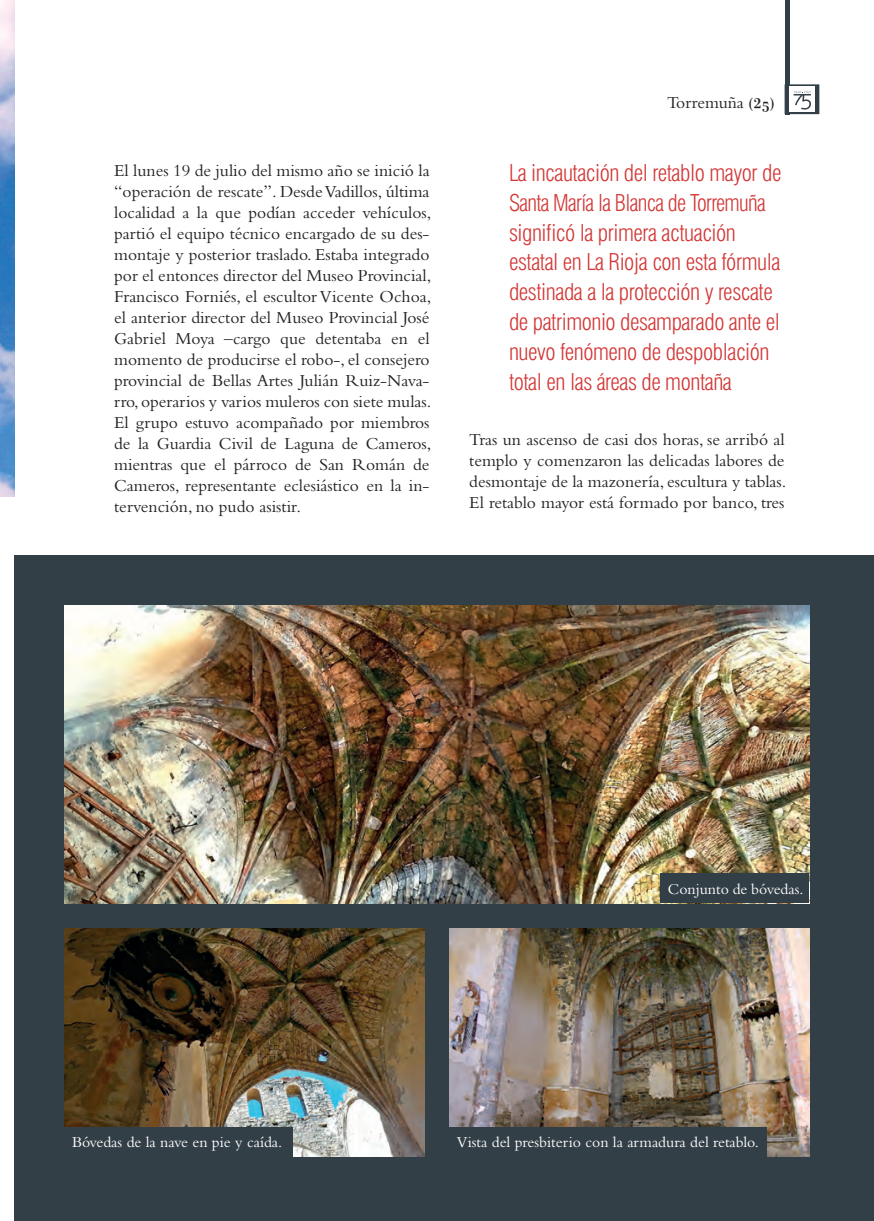
<style>
.page{position:relative;width:874px;height:1221px;background:#fff}
.page>*{position:absolute;margin:0;border:0;box-sizing:border-box;transform-origin:0 0}
.t1{font:300 condensed 22.75px/29.8px "Swiss 721 BT";letter-spacing:-.02em;color:#d33736}
.t2{font:17.5px/21px "Bembo Std";color:#231f20;text-align:justify}
.t3{font:15.75px "Bembo Std";color:#fff}
.s1{font-family:"Katrina";font-size:15.75px}
</style>
<div class="page">
<img style="left:0;top:0;width:15px;height:496px">
<div style="left:784px;top:0;width:5px;height:114px;background:#333f47"></div>
<div style="left:784px;top:84px;width:35px;height:30px;background:#333f47"></div>
<div style="left:789px;top:86px;width:25px;height:26px;background:#fff"></div>
<svg style="left:793px;top:91px;width:17px;height:18px"></svg>
<div style="left:15px;top:556px;width:858px;height:664px;background:#333f47"></div>
<img style="left:64px;top:928px;width:360px;height:228px">
<img style="left:64px;top:605px;width:745px;height:298px">
<img style="left:449px;top:928px;width:360px;height:228px">
<div style="left:64px;top:1126px;width:229px;height:30px;background:#333f47"></div>
<div style="left:660px;top:873px;width:149px;height:30px;background:#333f47"></div>
<div style="left:449px;top:1126px;width:317px;height:30px;background:#333f47"></div>
<p class="t2" style="left:114px;top:159px;width:318px">El lunes 19 de julio del mismo año se inició la “operación de rescate”. Desde Vadillos, última localidad a la que podían acceder vehículos, partió el equipo técnico encargado de su des&shy;montaje y posterior traslado. Estaba integrado por el entonces director del Museo Provincial, Francisco Forniés, el escultor Vicente Ochoa, el anterior director del Museo Provincial José Gabriel Moya –cargo que detentaba en el momento de producirse el robo-, el consejero provincial de Bellas Artes Julián Ruiz-Nava&shy;rro, operarios y varios muleros con siete mulas.<br>El grupo estuvo acompañado por miembros de la Guardia Civil de Laguna de Cameros, mientras que el párroco de San Román de Cameros, representante eclesiástico en la in&shy;tervención, no pudo asistir.</p>
<p class="t2" style="left:666px;top:92px;width:109px">Torremuña <span class="s1">(25)</span></p>
<p class="t1" style="left:508px;top:158px;width:274px">La incautación del retablo mayor de Santa María la Blanca de Torremuña significó la primera actuación estatal en La Rioja con esta fórmula destinada a la protección y rescate de patrimonio desamparado ante el nuevo fenómeno de despoblación total en las áreas de montaña</p>
<p class="t2" style="left:469px;top:429px;width:318px">Tras un ascenso de casi dos horas, se arribó al templo y comenzaron las delicadas labores de desmontaje de la mazonería, escultura y tablas.<br>El retablo mayor está formado por banco, tres</p>
<p class="t3" style="left:72px;top:1132px;width:212px">Bóvedas de la nave en pie y caída.</p>
<p class="t3" style="left:667px;top:879px;width:137px">Conjunto de bóvedas.</p>
<p class="t3" style="left:456px;top:1132px;width:303px">Vista del presbiterio con la armadura del retablo.</p>
</div>
